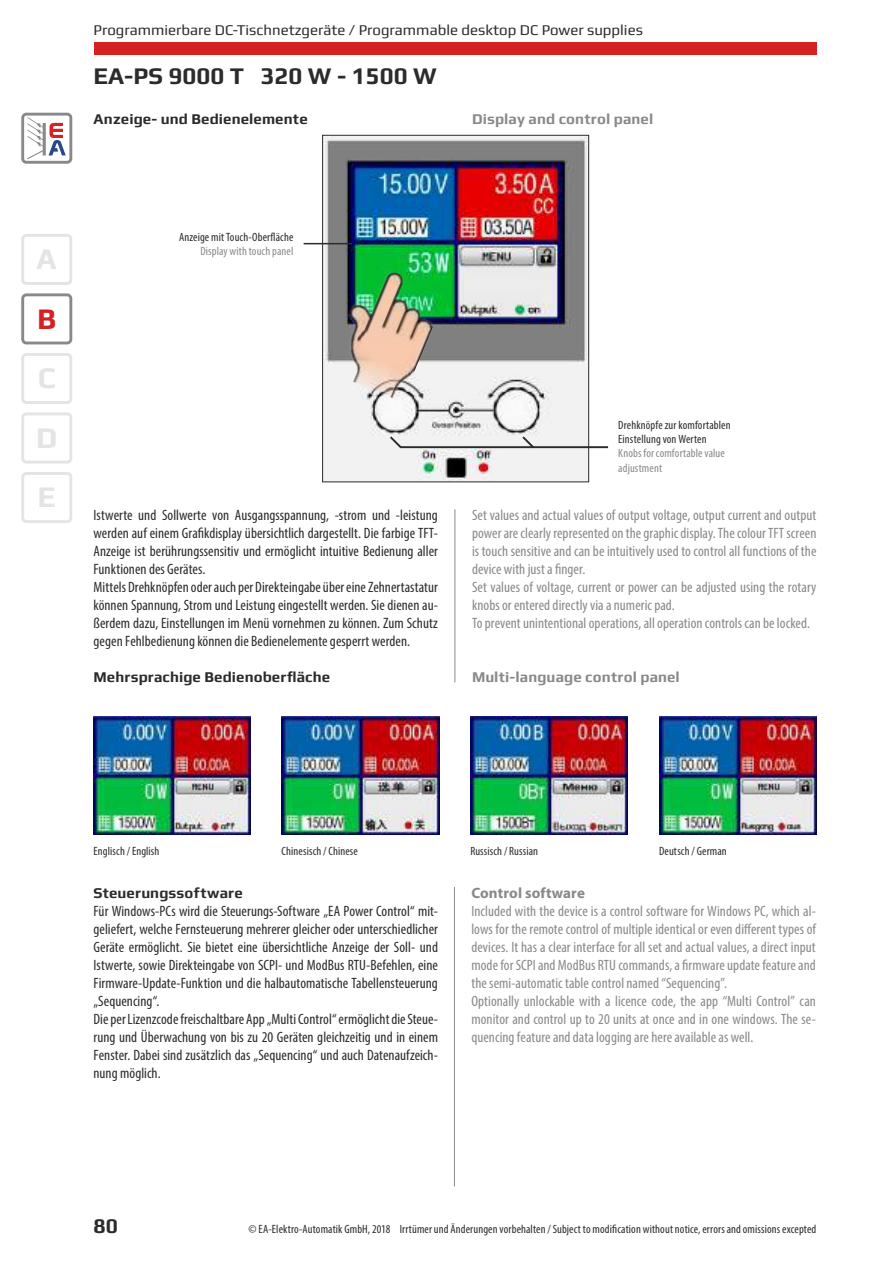
<style>
.page{position:relative;width:893px;height:1263px;background:#fff}
.page>*{position:absolute;margin:0;border:0;box-sizing:border-box;transform-origin:0 0}
.t1{font:700 30px/59.6px "Play";color:#e4e4e4;text-align:justify}
.t2{font:700 30px "Play";color:#d32124}
.t3{font:700 24px "Play";color:#2b2b2a}
.t4{font:700 21px "Play";color:#2b2b2a}
.t5{font:condensed 15px/18px "Myriad Pro";letter-spacing:.005em;color:#2b2b2a}
.t6{font:condensed 15px/18px "Myriad Pro";letter-spacing:.005em;color:#8a8989}
.t7{font:700 15px "Play";letter-spacing:.005em;color:#2b2b2a}
.t8{font:15px "Play";color:#2b2b2a}
.t9{font:700 15px "Play";letter-spacing:.005em;color:#8a8989}
.t10{font:700 15px "Myriad Pro";letter-spacing:.005em;color:#8a8989}
.t11{font:condensed 12px/14.4px "Myriad Pro";letter-spacing:.01em;color:#2b2b2a}
.t12{font:condensed 12px/14.4px "Myriad Pro";letter-spacing:.01em;color:#8a8989}
</style>
<div class="page">
<div style="left:21px;top:113px;width:51px;height:51px;border:3px solid #8a8989;border-radius:4px"></div>
<svg style="left:27px;top:117px;width:39px;height:42px"></svg>
<div style="left:94px;top:43px;width:722px;height:12px;background:#d32124"></div>
<hr style="left:454px;top:509px;width:1px;height:173px;background:#8a8989">
<hr style="left:454px;top:887px;width:1px;height:299px;background:#8a8989">
<img style="left:282px;top:717px;width:157px;height:118px">
<img style="left:659px;top:717px;width:157px;height:118px">
<img style="left:94px;top:717px;width:157px;height:118px">
<img style="left:470px;top:717px;width:158px;height:118px">
<img style="left:324px;top:137px;width:263px;height:343px">
<div style="left:322px;top:135px;width:267px;height:347px;border:1px solid #2b2b2a"></div>
<img style="left:325px;top:262px;width:121px;height:140px">
<hr style="left:400px;top:446px;width:208px;height:2px;background:#2b2b2a">
<svg style="left:388px;top:434px;width:16px;height:16px"></svg>
<svg style="left:520px;top:434px;width:16px;height:16px"></svg>
<hr style="left:304px;top:243px;width:48px;height:1px;background:#2b2b2a">
<div style="left:21px;top:234px;width:51px;height:51px;border:3px solid #e4e4e4;border-radius:4px"></div>
<div style="left:21px;top:293px;width:51px;height:51px;border:3px solid #8a8989;border-radius:4px"></div>
<div style="left:21px;top:353px;width:51px;height:51px;border:3px solid #e4e4e4;border-radius:4px"></div>
<div style="left:21px;top:412px;width:51px;height:51px;border:3px solid #e4e4e4;border-radius:4px"></div>
<div style="left:21px;top:472px;width:51px;height:51px;border:3px solid #e4e4e4;border-radius:4px"></div>
<p class="t8" style="left:94px;top:21px;width:551px">Programmierbare DC-Tischnetzgeräte / Programmable desktop DC Power supplies</p>
<h2 class="t3" style="left:94px;top:61px;width:345px">EA-PS 9000 T 320 W - 1500 W</h2>
<p class="t7" style="left:94px;top:110px;width:216px">Anzeige- und Bedienelemente</p>
<p class="t9" style="left:472px;top:110px;width:183px">Display and control panel</p>
<h1 class="t1" style="left:37px;top:229px;width:22px">A</h1>
<h1 class="t2" style="left:37px;top:301px;width:21px">B</h1>
<h1 class="t1" style="left:36px;top:348px;width:23px">C D E</h1>
<p class="t11" style="left:179px;top:230px;width:116px">Anzeige mit Touch-Oberfläche</p>
<p class="t12" style="left:200px;top:244px;width:95px">Display with touch panel</p>
<p class="t5" style="left:94px;top:506px;width:346px">Istwerte und Sollwerte von Ausgangsspannung, -strom und -leistung werden auf einem Grafikdisplay übersichtlich dargestellt. Die farbige TFT-Anzeige ist berührungssensitiv und ermöglicht intuitive Bedienung aller Funktionen des Gerätes.<br>Mittels Drehknöpfen oder auch per Direkteingabe über eine Zehnertastatur können Spannung, Strom und Leistung eingestellt werden. Sie dienen au&shy;ßerdem dazu, Einstellungen im Menü vornehmen zu können. Zum Schutz gegen Fehlbedienung können die Bedienelemente gesperrt werden.</p>
<p class="t7" style="left:94px;top:668px;width:238px">Mehrsprachige Bedienoberfläche</p>
<p class="t11" style="left:618px;top:417px;width:114px">Drehknöpfe zur komfortablen<br>Einstellung von Werten</p>
<p class="t12" style="left:618px;top:446px;width:108px">Knobs for comfortable value adjustment</p>
<p class="t6" style="left:472px;top:506px;width:346px">Set values and actual values of output voltage, output current and output power are clearly represented on the graphic display. The colour TFT screen is touch sensitive and can be intuitively used to control all functions of the device with just a finger.<br>Set values of voltage, current or power can be adjusted using the rotary knobs or entered directly via a numeric pad.<br>To prevent unintentional operations, all operation controls can be locked.</p>
<p class="t9" style="left:472px;top:668px;width:209px">Multi-language control panel</p>
<p class="t11" style="left:94px;top:843px;width:67px">Englisch / English</p>
<p class="t11" style="left:282px;top:843px;width:78px">Chinesisch / Chinese</p>
<p class="t11" style="left:470px;top:843px;width:69px">Russisch / Russian</p>
<p class="t11" style="left:659px;top:843px;width:69px">Deutsch / German</p>
<p class="t7" style="left:94px;top:884px;width:151px">Steuerungssoftware</p>
<p class="t5" style="left:94px;top:902px;width:346px">Für Windows-PCs wird die Steuerungs-Software „EA Power Control“ mit&shy;geliefert, welche Fernsteuerung mehrerer gleicher oder unterschiedlicher Geräte ermöglicht. Sie bietet eine übersichtliche Anzeige der Soll- und Istwerte, sowie Direkteingabe von SCPI- und ModBus RTU-Befehlen, eine Firmware-Update-Funktion und die halbautomatische Tabellensteuerung „Sequencing“.<br>Die per Lizenzcode freischaltbare App „Multi Control“ ermöglicht die Steue&shy;rung und Überwachung von bis zu 20 Geräten gleichzeitig und in einem Fenster. Dabei sind zusätzlich das „Sequencing“ und auch Datenaufzeich&shy;nung möglich.</p>
<p class="t10" style="left:471px;top:883px;width:115px">Control software</p>
<p class="t6" style="left:471px;top:902px;width:346px">Included with the device is a control software for Windows PC, which al&shy;lows for the remote control of multiple identical or even different types of devices. It has a clear interface for all set and actual values, a direct input mode for SCPI and ModBus RTU commands, a firmware update feature and the semi-automatic table control named “Sequencing”.<br>Optionally unlockable with a licence code, the app “Multi Control” can monitor and control up to 20 units at once and in one windows. The se&shy;quencing feature and data logging are here available as well.</p>
<h3 class="t4" style="left:94px;top:1213px;width:26px">80</h3>
<p class="t11" style="left:249px;top:1222px;width:569px">© EA-Elektro-Automatik GmbH, 2018 Irrtümer und Änderungen vorbehalten / Subject to modification without notice, errors and omissions excepted</p>
</div>
